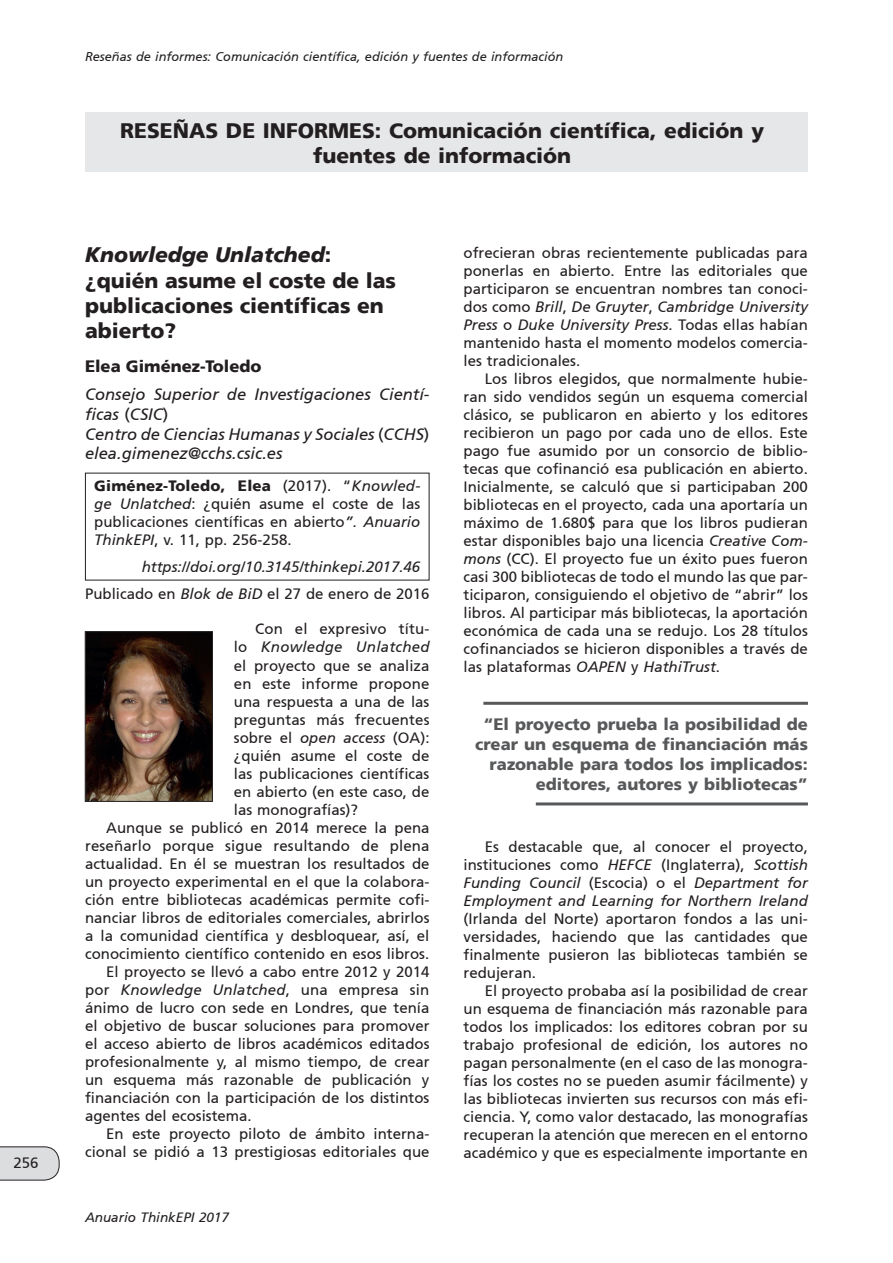
<style>
.page{position:relative;width:893px;height:1263px;background:#fff}
.page>*{position:absolute;margin:0;border:0;box-sizing:border-box;transform-origin:0 0}
.t1{font:900 21px/25.2px "Frutiger";color:#231f20;text-align:center}
.t2{font:900 21px/25.2px "Frutiger 75";color:#231f20}
.t3{font:italic 900 21px "Frutiger 76";color:#231f20}
.t4{font:900 16.5px/19.8px "Frutiger 75";color:#57585a;text-align:right}
.t5{font:italic 16.5px/19.8px "Frutiger 56";color:#231f20}
.t6{font:900 16.5px "Frutiger 75";color:#231f20}
.t7{font:15px/18px "Frutiger 55 Roman";color:#231f20;text-align:justify}
.t8{font:italic 15px/18px "Frutiger 56";color:#231f20}
.t9{font:900 15px "Frutiger 75";letter-spacing:.015em;color:#231f20}
.t10{font:italic 13.5px "Frutiger 56";color:#231f20}
.t11{font:italic 12.75px "Frutiger 56";color:#231f20}
.s1{font-family:"Frutiger 75";font-style:normal}
.s2{font-family:"Frutiger 55 Roman";font-style:normal}
.s3{font-family:"Frutiger 55 Roman";font-weight:400}
.s4{font-family:"Frutiger 56";font-weight:400;font-style:italic}
.s5{font-family:"Frutiger 56";font-style:italic}
</style>
<div class="page">
<svg style="left:0;top:1146px;width:60px;height:34px;background:#d3d4d6"></svg>
<div style="left:85px;top:113px;width:723px;height:59px;background:#e6e7e9"></div>
<img style="left:87px;top:633px;width:124px;height:166px">
<div style="left:85px;top:631px;width:128px;height:170px;border:1px solid #231f20"></div>
<hr style="left:483px;top:702px;width:325px;height:3px;background:#57585a">
<hr style="left:536px;top:802px;width:272px;height:3px;background:#57585a">
<p class="t7" style="left:14px;top:1154px;width:27px">256</p>
<p class="t11" style="left:85px;top:49px;width:480px">Reseñas de informes: Comunicación científica, edición y fuentes de información</p>
<h1 class="t1" style="left:120px;top:117px;width:645px">RESEÑAS DE INFORMES: Comunicación científica, edición y fuentes de información</h1>
<h1 class="t3" style="left:85px;top:242px;width:248px">Knowledge Unlatched<span class="s1">:</span></h1>
<h1 class="t2" style="left:85px;top:268px;width:313px">¿quién asume el coste de las publicaciones científicas en abierto?</h1>
<p class="t6" style="left:85px;top:356px;width:178px">Elea Giménez-Toledo</p>
<p class="t5" style="left:85px;top:384px;width:346px">Consejo Superior de Investigaciones Cientí&shy;ficas <span class="s2">(</span>CSIC<span class="s2">)<br></span>Centro de Ciencias Humanas y Sociales <span class="s2">(</span>CCHS<span class="s2">) </span>elea.gimenez@cchs.csic.es</p>
<p class="t9" style="left:94px;top:477px;width:327px">Giménez-Toledo, Elea <span class="s3">(2017). “</span><span class="s4">Knowled-</span></p>
<p class="t7" style="left:94px;top:495px;width:327px"><span class="s5">ge Unlatched</span>: ¿quién asume el coste de las publicaciones científicas en abierto<span class="s5">”. Anuario ThinkEPI</span>, v. 11, pp. 256-258.</p>
<p class="t8" style="left:142px;top:557px;width:280px">https://doi.org/10.3145/thinkepi.2017.46</p>
<p class="t7" style="left:85px;top:585px;width:346px">Publicado en <span class="s5">Blok de BiD</span> el 27 de enero de 2016</p>
<p class="t7" style="left:255px;top:620px;width:176px">Con el expresivo títu-</p>
<p class="t8" style="left:234px;top:638px;width:197px"><span class="s2">lo</span> Knowledge Unlatched</p>
<p class="t7" style="left:234px;top:656px;width:197px">el proyecto que se analiza</p>
<p class="t7" style="left:234px;top:674px;width:197px">en este informe propone</p>
<p class="t7" style="left:234px;top:692px;width:197px">una respuesta a una de las</p>
<p class="t7" style="left:234px;top:710px;width:197px">preguntas más frecuentes</p>
<p class="t7" style="left:234px;top:728px;width:197px">sobre el <span class="s5">open access</span> (OA):</p>
<p class="t7" style="left:234px;top:746px;width:197px">¿quién asume el coste de</p>
<p class="t7" style="left:234px;top:764px;width:197px">las publicaciones científicas</p>
<p class="t7" style="left:234px;top:782px;width:197px">en abierto (en este caso, de</p>
<p class="t7" style="left:234px;top:800px;width:126px">las monografías)?</p>
<p class="t7" style="left:106px;top:818px;width:325px">Aunque se publicó en 2014 merece la pena</p>
<p class="t7" style="left:85px;top:836px;width:346px">reseñarlo porque sigue resultando de plena</p>
<p class="t7" style="left:85px;top:854px;width:346px">actualidad. En él se muestran los resultados de</p>
<p class="t7" style="left:85px;top:872px;width:346px">un proyecto experimental en el que la colabora-</p>
<p class="t7" style="left:85px;top:890px;width:346px">ción entre bibliotecas académicas permite cofi-</p>
<p class="t7" style="left:85px;top:908px;width:346px">nanciar libros de editoriales comerciales, abrirlos</p>
<p class="t7" style="left:85px;top:926px;width:346px">a la comunidad científica y desbloquear, así, el</p>
<p class="t7" style="left:85px;top:944px;width:346px">conocimiento científico contenido en esos libros.</p>
<p class="t7" style="left:106px;top:962px;width:325px">El proyecto se llevó a cabo entre 2012 y 2014</p>
<p class="t8" style="left:85px;top:980px;width:346px"><span class="s2">por</span> Knowledge Unlatched<span class="s2">, una empresa sin</span></p>
<p class="t7" style="left:85px;top:998px;width:346px">ánimo de lucro con sede en Londres, que tenía el objetivo de buscar soluciones para promover el acceso abierto de libros académicos editados profesionalmente y, al mismo tiempo, de crear un esquema más razonable de publicación y financiación con la participación de los distintos agentes del ecosistema.</p>
<p class="t7" style="left:85px;top:1124px;width:346px;text-align:right">En este proyecto piloto de ámbito interna&shy;cional se pidió a 13 prestigiosas editoriales que</p>
<p class="t10" style="left:85px;top:1209px;width:146px">Anuario ThinkEPI 2017</p>
<p class="t7" style="left:463px;top:244px;width:346px">ofrecieran obras recientemente publicadas para ponerlas en abierto. Entre las editoriales que participaron se encuentran nombres tan conoci-</p>
<p class="t8" style="left:463px;top:298px;width:346px"><span class="s2">dos como</span> Brill<span class="s2">,</span> De Gruyter<span class="s2">,</span> Cambridge University<br>Press <span class="s2">o</span> Duke University Press<span class="s2">. Todas ellas habían</span></p>
<p class="t7" style="left:463px;top:334px;width:346px">mantenido hasta el momento modelos comercia&shy;les tradicionales.</p>
<p class="t7" style="left:463px;top:370px;width:346px;text-indent:21px">Los libros elegidos, que normalmente hubie&shy;ran sido vendidos según un esquema comercial clásico, se publicaron en abierto y los editores recibieron un pago por cada uno de ellos. Este pago fue asumido por un consorcio de biblio&shy;tecas que cofinanció esa publicación en abierto.<br>Inicialmente, se calculó que si participaban 200 bibliotecas en el proyecto, cada una aportaría un máximo de 1.680$ para que los libros pudieran estar disponibles bajo una licencia <span class="s5">Creative Com&shy;mons</span> (CC). El proyecto fue un éxito pues fueron casi 300 bibliotecas de todo el mundo las que par&shy;ticiparon, consiguiendo el objetivo de “abrir” los libros. Al participar más bibliotecas, la aportación económica de cada una se redujo. Los 28 títulos cofinanciados se hicieron disponibles a través de las plataformas <span class="s5">OAPEN</span> y <span class="s5">HathiTrust</span>.</p>
<p class="t4" style="left:475px;top:714px;width:334px">“El proyecto prueba la posibilidad de crear un esquema de financiación más razonable para todos los implicados: editores, autores y bibliotecas”</p>
<p class="t7" style="left:463px;top:838px;width:346px;text-align:right">Es destacable que, al conocer el proyecto, instituciones como <span class="s5">HEFCE</span> (Inglaterra), <span class="s5">Scottish</span></p>
<p class="t8" style="left:463px;top:874px;width:346px">Funding Council <span class="s2">(Escocia) o el</span> Department for<br>Employment and Learning for Northern Ireland</p>
<p class="t7" style="left:463px;top:910px;width:346px">(Irlanda del Norte) aportaron fondos a las uni&shy;versidades, haciendo que las cantidades que finalmente pusieron las bibliotecas también se redujeran.</p>
<p class="t7" style="left:463px;top:982px;width:346px;text-indent:21px">El proyecto probaba así la posibilidad de crear un esquema de financiación más razonable para todos los implicados: los editores cobran por su trabajo profesional de edición, los autores no pagan personalmente (en el caso de las monogra&shy;fías los costes no se pueden asumir fácilmente) y las bibliotecas invierten sus recursos con más efi&shy;ciencia. Y, como valor destacado, las monografías recuperan la atención que merecen en el entorno académico y que es especialmente importante en</p>
</div>
